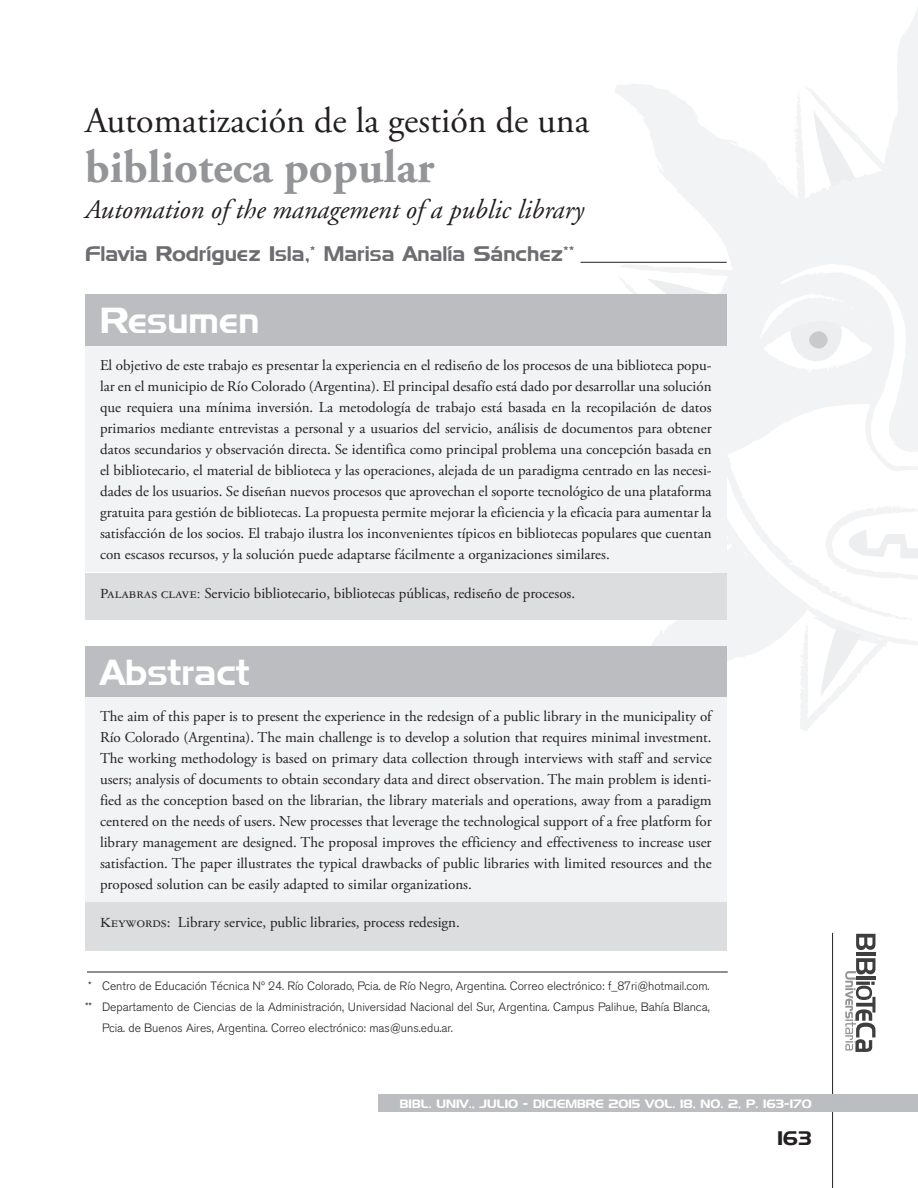
<style>
.page{position:relative;width:918px;height:1188px;background:#fff}
.page>*{position:absolute;margin:0;border:0;box-sizing:border-box;transform-origin:0 0}
.TITULO_-_parte_grand{font:700 46.5px "Adobe Garamond Pro";color:#939598}
.t1{font:36px "Adobe Garamond Pro";color:#231f20}
.RESUMEN_-_Titulo{font:36px "Denmark";color:#fff}
.TITULO_-_english{font:italic 27px "Adobe Garamond LT";color:#231f20}
.t2{font:21px "Denmark";color:#6c6d70}
.t3{font:19.5px "Denmark";color:#231f20}
.RESUMEN_-_Español{font:15px/21px "Adobe Garamond Pro";color:#231f20;text-align:justify}
.Nota_al_pie{font:300 12px/21px "Akzidenz Grotesk BE";color:#231f20}
.Identificador_derech{font:12px "Denmark";color:#fff}
.s1{font-family:"Garamond Three SC"}
</style>
<div class="page">
<svg style="left:580px;top:8px;width:338px;height:254px"></svg>
<svg style="left:898px;top:50px;width:2px;height:9px"></svg>
<svg style="left:604px;top:87px;width:314px;height:644px"></svg>
<hr style="left:832px;top:933px;width:1px;height:255px;background:#231f20">
<svg style="left:856px;top:934px;width:19px;height:16px"></svg>
<hr style="left:856px;top:952px;width:19px;height:4px;background:#3e3e3f">
<svg style="left:845px;top:958px;width:30px;height:94px"></svg>
<hr style="left:87px;top:972px;width:641px;height:1px;background:#231f20">
<div style="left:378px;top:1094px;width:540px;height:17px;background:#bcbdc0"></div>
<hr style="left:580px;top:262px;width:147px;height:1px;background:#231f20">
<div style="left:85px;top:646px;width:642px;height:54px;background:#bcbdc0"></div>
<div style="left:85px;top:697px;width:642px;height:205px;background:#f2f3f4"></div>
<div style="left:85px;top:903px;width:642px;height:48px;background:#dcdddf"></div>
<div style="left:85px;top:294px;width:642px;height:53px;background:#bcbdc0"></div>
<div style="left:85px;top:346px;width:642px;height:226px;background:#f2f3f4"></div>
<div style="left:85px;top:573px;width:642px;height:47px;background:#dcdddf"></div>
<p class="t1" style="left:85px;top:99px;width:506px">Automatización de la gestión de una</p>
<p class="TITULO_-_parte_grand" style="left:85px;top:140px;width:351px">biblioteca popular</p>
<p class="TITULO_-_english" style="left:85px;top:195px;width:501px">Automation of the management of a public library</p>
<p class="t2" style="left:85px;top:241px;width:491px">Flavia Rodríguez Isla,* Marisa Analía Sánchez**</p>
<p class="RESUMEN_-_Titulo" style="left:100px;top:298px;width:161px">Resumen</p>
<p class="RESUMEN_-_Español" style="left:100px;top:355px;width:613px">El objetivo de este trabajo es presentar la experiencia en el rediseño de los procesos de una biblioteca popu&shy;lar en el municipio de Río Colorado (Argentina). El principal desafío está dado por desarrollar una solución que requiera una mínima inversión. La metodología de trabajo está basada en la recopilación de datos primarios mediante entrevistas a personal y a usuarios del servicio, análisis de documentos para obtener datos secundarios y observación directa. Se identifica como principal problema una concepción basada en el bibliotecario, el material de biblioteca y las operaciones, alejada de un paradigma centrado en las necesi&shy;dades de los usuarios. Se diseñan nuevos procesos que aprovechan el soporte tecnológico de una plataforma gratuita para gestión de bibliotecas. La propuesta permite mejorar la eficiencia y la eficacia para aumentar la satisfacción de los socios. El trabajo ilustra los inconvenientes típicos en bibliotecas populares que cuentan con escasos recursos, y la solución puede adaptarse fácilmente a organizaciones similares.</p>
<p class="RESUMEN_-_Español" style="left:100px;top:583px;width:477px"><span class="s1">Palabras clave:</span> Servicio bibliotecario, bibliotecas públicas, rediseño de procesos.</p>
<p class="RESUMEN_-_Titulo" style="left:100px;top:651px;width:151px">Abstract</p>
<p class="RESUMEN_-_Español" style="left:100px;top:706px;width:613px">The aim of this paper is to present the experience in the redesign of a public library in the municipality of Río Colorado (Argentina). The main challenge is to develop a solution that requires minimal investment.<br>The working methodology is based on primary data collection through interviews with staff and service users; analysis of documents to obtain secondary data and direct observation. The main problem is identi&shy;fied as the conception based on the librarian, the library materials and operations, away from a paradigm centered on the needs of users. New processes that leverage the technological support of a free platform for library management are designed. The proposal improves the efficiency and effectiveness to increase user satisfaction. The paper illustrates the typical drawbacks of public libraries with limited resources and the proposed solution can be easily adapted to similar organizations.</p>
<p class="RESUMEN_-_Español" style="left:100px;top:913px;width:361px"><span class="s1">Keywords</span>: Library service, public libraries, process redesign.</p>
<p class="Nota_al_pie" style="left:88px;top:976px;width:623px">* Centro de Educación Técnica Nº 24. Río Colorado, Pcia. de Río Negro, Argentina. Correo electrónico: f_87ri@hotmail.com.</p>
<p class="Nota_al_pie" style="left:102px;top:997px;width:609px;text-indent:-17px">** Departamento de Ciencias de la Administración, Universidad Nacional del Sur, Argentina. Campus Palihue, Bahía Blanca,<br>Pcia. de Buenos Aires, Argentina. Correo electrónico: mas@uns.edu.ar.</p>
<p class="Identificador_derech" style="left:400px;top:1096px;width:413px">BIBL. UNIV., JULIO - DICIEMBRE 2015 VOL. 18, NO. 2, P. 163-170</p>
<p class="t3" style="left:778px;top:1127px;width:36px">163</p>
</div>
